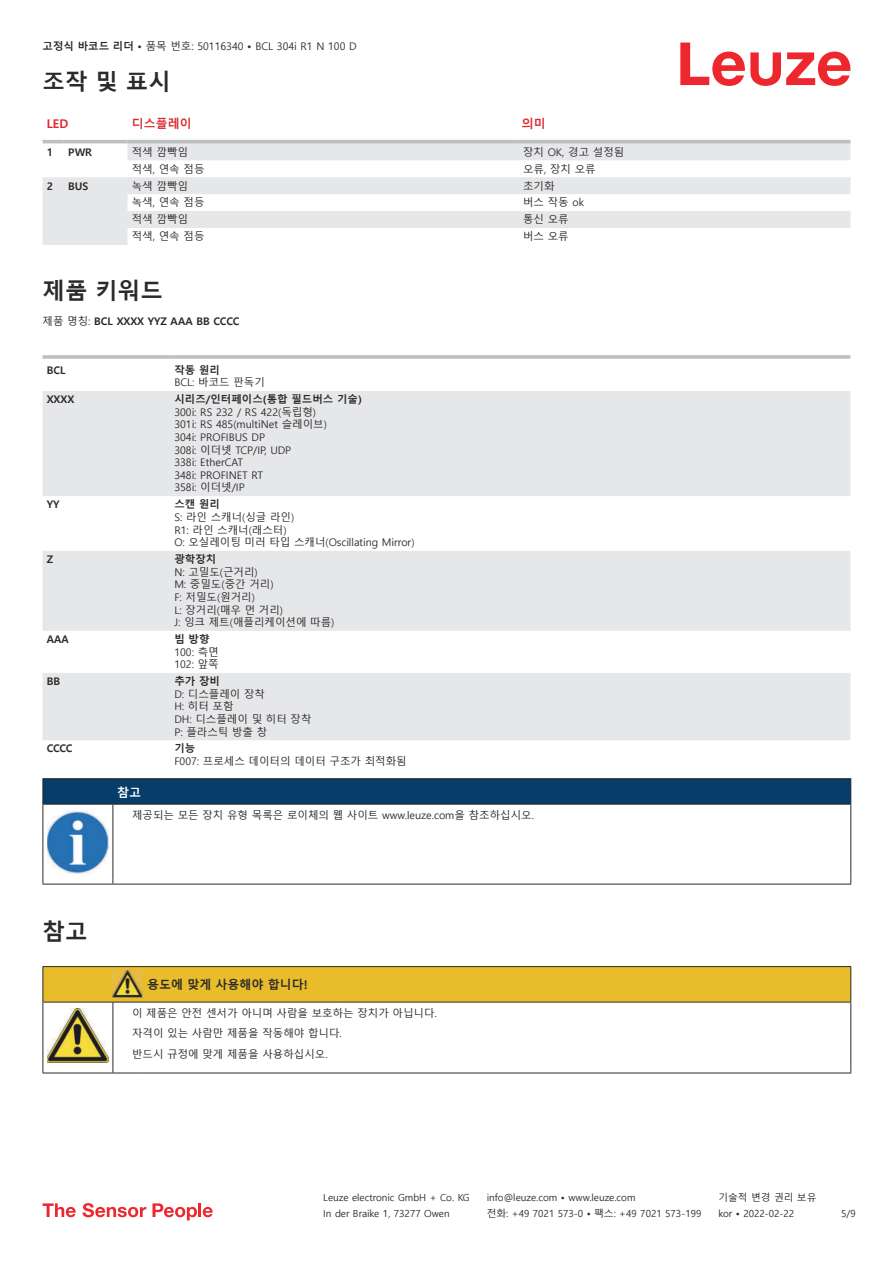
<style>
.page{position:relative;width:893px;height:1263px;background:#fff}
.page>*{position:absolute;margin:0;border:0;box-sizing:border-box;transform-origin:0 0}
.t1{font:700 22.5px "Malgun Gothic";color:#2b292a}
.t2{font:700 12px "Malgun Gothic";color:#2b292a}
.t3{font:700 12px "Malgun Gothic";color:#db2a30}
.t4{font:700 12px "Malgun Gothic";color:#fff}
.t5{font:10.5px/12.6px "Malgun Gothic";color:#2b292a}
.t6{font:700 10.5px "Malgun Gothic";color:#2b292a}
.t7{font:9.75px "Malgun Gothic";color:#2b292a}
.s1{font-weight:700}
.s2{font-weight:400}
</style>
<div class="page">
<svg style="left:680px;top:43px;width:170px;height:43px"></svg>
<svg style="left:43px;top:143px;width:807px;height:102px;fill:#e7e8ea"></svg>
<hr style="left:43px;top:140px;width:21px;height:3px;background:#bdbfc1">
<hr style="left:64px;top:140px;width:64px;height:3px;background:#bdbfc1">
<hr style="left:128px;top:140px;width:391px;height:3px;background:#bdbfc1">
<hr style="left:519px;top:140px;width:331px;height:3px;background:#bdbfc1">
<svg style="left:43px;top:391px;width:807px;height:349px;fill:#e6e7e9"></svg>
<hr style="left:43px;top:355px;width:127px;height:4px;background:#bdbfc1">
<hr style="left:170px;top:355px;width:680px;height:4px;background:#c5c7c9">
<svg style="left:43px;top:1203px;width:33px;height:14px"></svg>
<svg style="left:83px;top:1203px;width:63px;height:14px"></svg>
<svg style="left:153px;top:1203px;width:44px;height:17px"></svg>
<hr style="left:198px;top:1203px;width:3px;height:14px;background:#ed272d">
<svg style="left:203px;top:1207px;width:10px;height:10px"></svg>
<svg style="left:44px;top:805px;width:806px;height:79px"></svg>
<hr style="left:43px;top:778px;width:70px;height:1px;background:#2b292a">
<hr style="left:43px;top:804px;width:70px;height:1px;background:#2b292a">
<hr style="left:113px;top:778px;width:738px;height:1px;background:#2b292a">
<svg style="left:43px;top:779px;width:808px;height:25px;background:#063c67"></svg>
<hr style="left:113px;top:804px;width:738px;height:1px;background:#2b292a">
<hr style="left:43px;top:804px;width:1px;height:75px;background:#2b292a">
<hr style="left:113px;top:804px;width:1px;height:75px;background:#2b292a">
<hr style="left:850px;top:804px;width:1px;height:75px;background:#2b292a">
<hr style="left:43px;top:884px;width:70px;height:1px;background:#2b292a">
<hr style="left:113px;top:884px;width:738px;height:1px;background:#2b292a">
<img style="left:47px;top:810px;width:61px;height:63px">
<div style="left:115px;top:805px;width:734px;height:20px;background:#fff"></div>
<hr style="left:43px;top:1073px;width:70px;height:1px;background:#2b292a">
<hr style="left:113px;top:1073px;width:30px;height:1px;background:#2b292a">
<hr style="left:143px;top:1073px;width:708px;height:1px;background:#2b292a">
<svg style="left:43px;top:966px;width:808px;height:107px"></svg>
<p class="t5" style="left:43px;top:40px;width:316px"><span class="s1">고정식 바코드 리더 •</span> 품목 번호: 50116340 <span class="s1">•</span> BCL 304i R1 N 100 D</p>
<h1 class="t1" style="left:43px;top:69px;width:130px">조작 및 표시</h1>
<p class="t3" style="left:47px;top:116px;width:23px">LED</p>
<p class="t3" style="left:132px;top:116px;width:62px">디스플레이</p>
<p class="t3" style="left:522px;top:116px;width:25px">의미</p>
<p class="t6" style="left:47px;top:146px;width:8px">1</p>
<p class="t6" style="left:68px;top:146px;width:26px">PWR</p>
<p class="t5" style="left:132px;top:146px;width:58px">적색 깜빡임</p>
<p class="t5" style="left:523px;top:146px;width:103px">장치 OK, 경고 설정됨</p>
<p class="t5" style="left:132px;top:163px;width:74px">적색, 연속 점등</p>
<p class="t5" style="left:523px;top:163px;width:74px">오류, 장치 오류</p>
<p class="t6" style="left:47px;top:179px;width:8px">2</p>
<p class="t6" style="left:68px;top:179px;width:22px">BUS</p>
<p class="t5" style="left:132px;top:180px;width:58px">녹색 깜빡임</p>
<p class="t5" style="left:523px;top:180px;width:33px">초기화</p>
<p class="t5" style="left:132px;top:197px;width:74px">녹색, 연속 점등</p>
<p class="t5" style="left:523px;top:197px;width:62px">버스 작동 ok</p>
<p class="t5" style="left:132px;top:213px;width:58px">적색 깜빡임</p>
<p class="t5" style="left:523px;top:213px;width:47px">통신 오류</p>
<p class="t5" style="left:132px;top:230px;width:74px">적색, 연속 점등</p>
<p class="t5" style="left:523px;top:230px;width:47px">버스 오류</p>
<h1 class="t1" style="left:43px;top:278px;width:122px">제품 키워드</h1>
<p class="t6" style="left:43px;top:315px;width:198px"><span class="s2">제품 명칭:</span> BCL XXXX YYZ AAA BB CCCC</p>
<p class="t6" style="left:47px;top:364px;width:20px">BCL</p>
<p class="t6" style="left:174px;top:364px;width:47px">작동 원리</p>
<p class="t5" style="left:174px;top:376px;width:92px">BCL: 바코드 판독기</p>
<p class="t6" style="left:47px;top:393px;width:29px">XXXX</p>
<p class="t6" style="left:174px;top:393px;width:189px">시리즈/인터페이스(통합 필드버스 기술)</p>
<p class="t5" style="left:174px;top:406px;width:154px">300i: RS 232 / RS 422(독립형)<br>301i: RS 485(multiNet 슬레이브)<br>304i: PROFIBUS DP<br>308i: 이더넷 TCP/IP, UDP<br>338i: EtherCAT<br>348i: PROFINET RT<br>358i: 이더넷/IP</p>
<p class="t6" style="left:47px;top:498px;width:14px">YY</p>
<p class="t6" style="left:174px;top:498px;width:47px">스캔 원리</p>
<p class="t5" style="left:174px;top:511px;width:242px">S: 라인 스캐너(싱글 라인)<br>R1: 라인 스캐너(래스터)<br>O: 오실레이팅 미러 타입 스캐너(Oscillating Mirror)</p>
<p class="t6" style="left:47px;top:553px;width:8px">Z</p>
<p class="t6" style="left:174px;top:553px;width:43px">광학장치</p>
<p class="t5" style="left:174px;top:566px;width:162px">N: 고밀도(근거리)<br>M: 중밀도(중간 거리)<br>F: 저밀도(원거리)<br>L: 장거리(매우 먼 거리)<br>J: 잉크 제트(애플리케이션에 따름)</p>
<p class="t6" style="left:47px;top:633px;width:24px">AAA</p>
<p class="t6" style="left:174px;top:633px;width:37px">빔 방향</p>
<p class="t5" style="left:174px;top:646px;width:46px">100: 측면<br>102: 앞쪽</p>
<p class="t6" style="left:47px;top:675px;width:15px">BB</p>
<p class="t6" style="left:174px;top:675px;width:47px">추가 장비</p>
<p class="t5" style="left:174px;top:688px;width:139px">D: 디스플레이 장착<br>H: 히터 포함<br>DH: 디스플레이 및 히터 장착<br>P: 플라스틱 방출 창</p>
<p class="t6" style="left:47px;top:743px;width:27px">CCCC</p>
<p class="t6" style="left:174px;top:742px;width:22px">기능</p>
<p class="t5" style="left:174px;top:755px;width:234px">F007: 프로세스 데이터의 데이터 구조가 최적화됨</p>
<p class="t4" style="left:117px;top:785px;width:25px">참고</p>
<p class="t5" style="left:132px;top:809px;width:403px">제공되는 모든 장치 유형 목록은 로이체의 웹 사이트 www.leuze.com을 참조하십시오.</p>
<h1 class="t1" style="left:43px;top:918px;width:46px">참고</h1>
<p class="t2" style="left:147px;top:978px;width:162px">용도에 맞게 사용해야 합니다!</p>
<p class="t5" style="left:132px;top:1003px;width:306px;line-height:20.2px">이 제품은 안전 센서가 아니며 사람을 보호하는 장치가 아닙니다. 자격이 있는 사람만 제품을 작동해야 합니다.<br>반드시 규정에 맞게 제품을 사용하십시오.</p>
<p class="t7" style="left:323px;top:1192px;width:148px">Leuze electronic GmbH + Co. KG</p>
<p class="t7" style="left:487px;top:1192px;width:150px">info@leuze.com • www.leuze.com</p>
<p class="t7" style="left:718px;top:1192px;width:100px">기술적 변경 권리 보유</p>
<p class="t7" style="left:323px;top:1208px;width:128px">In der Braike 1, 73277 Owen</p>
<p class="t7" style="left:487px;top:1208px;width:216px">전화: +49 7021 573-0 • 팩스: +49 7021 573-199</p>
<p class="t7" style="left:718px;top:1208px;width:77px">kor • 2022-02-22</p>
<p class="t7" style="left:841px;top:1208px;width:16px">5 /9</p>
</div>
